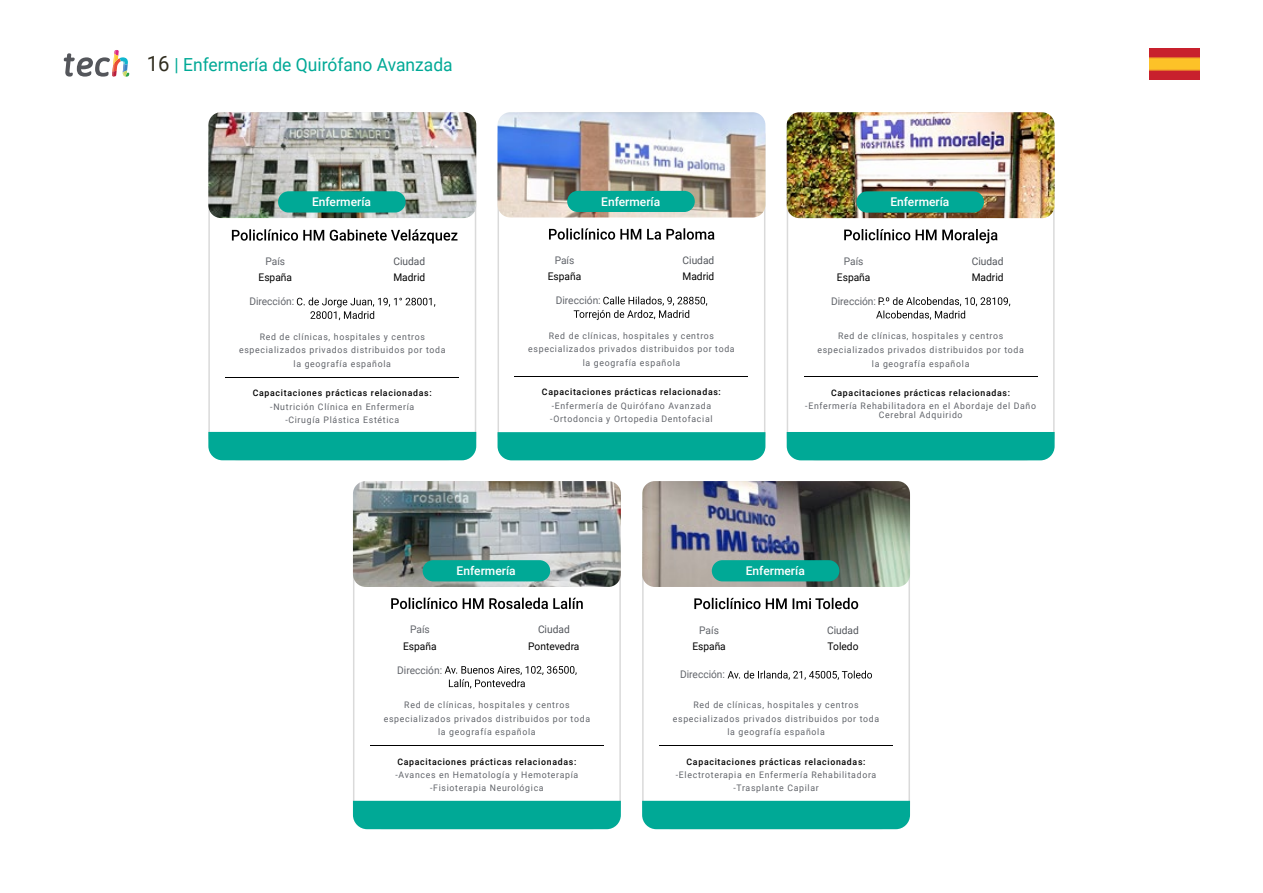
<style>
.page{position:relative;width:1263px;height:893px;background:#fff}
.page>*{position:absolute;margin:0;border:0;box-sizing:border-box;transform-origin:0 0}
.t1{font:18px "Roboto";color:#00a996}
.t2{font:500 12px "Roboto";color:#fff}
.t3{font:10.5px "Roboto";color:#61646a}
.t4{font:10.5px "Roboto";color:#000}
.t5{font:10.5px "Roboto";color:#52555b}
.t6{font:9px/13.5px "Roboto";letter-spacing:.08em;color:#61646a;text-align:center}
.t7{font:500 9px "Roboto";letter-spacing:.08em;color:#000}
.s1{font-size:21px;color:#312e20}
</style>
<div class="page">
<img style="left:1150px;top:49px;width:49px;height:30px">
<svg style="left:64px;top:50px;width:65px;height:27px"></svg>
<svg style="left:208px;top:123px;width:269px;height:338px"></svg>
<img style="left:208px;top:112px;width:268px;height:106px">
<div style="left:278px;top:191px;width:128px;height:22px;background:#00a996;border-radius:11px"></div>
<div style="left:208px;top:432px;width:268px;height:28px;background:#00a996"></div>
<hr style="left:225px;top:377px;width:234px;height:1px;background:#000">
<svg style="left:297px;top:297px;width:138px;height:23px"></svg>
<svg style="left:232px;top:229px;width:225px;height:15px"></svg>
<svg style="left:497px;top:123px;width:269px;height:327px"></svg>
<img style="left:497px;top:112px;width:268px;height:105px">
<div style="left:567px;top:191px;width:128px;height:21px;background:#00a996;border-radius:11px"></div>
<div style="left:497px;top:432px;width:268px;height:28px;background:#00a996"></div>
<hr style="left:514px;top:376px;width:234px;height:1px;background:#000">
<svg style="left:574px;top:296px;width:133px;height:24px"></svg>
<svg style="left:549px;top:228px;width:165px;height:12px"></svg>
<svg style="left:786px;top:121px;width:269px;height:340px"></svg>
<img style="left:787px;top:112px;width:267px;height:106px">
<div style="left:856px;top:191px;width:128px;height:22px;background:#00a996;border-radius:11px"></div>
<div style="left:787px;top:432px;width:267px;height:28px;background:#00a996"></div>
<hr style="left:804px;top:377px;width:233px;height:1px;background:#000">
<svg style="left:876px;top:297px;width:134px;height:23px"></svg>
<svg style="left:844px;top:229px;width:153px;height:14px"></svg>
<svg style="left:352px;top:547px;width:269px;height:283px"></svg>
<img style="left:353px;top:481px;width:268px;height:106px">
<div style="left:423px;top:560px;width:127px;height:21px;background:#00a996;border-radius:11px"></div>
<div style="left:353px;top:801px;width:268px;height:28px;background:#00a996"></div>
<hr style="left:370px;top:745px;width:234px;height:1px;background:#000">
<svg style="left:445px;top:666px;width:132px;height:23px"></svg>
<svg style="left:391px;top:598px;width:192px;height:11px"></svg>
<svg style="left:642px;top:587px;width:269px;height:243px"></svg>
<img style="left:642px;top:481px;width:268px;height:106px">
<div style="left:712px;top:560px;width:127px;height:21px;background:#00a996;border-radius:11px"></div>
<div style="left:642px;top:801px;width:268px;height:28px;background:#00a996"></div>
<hr style="left:659px;top:745px;width:234px;height:1px;background:#000">
<svg style="left:728px;top:671px;width:144px;height:9px"></svg>
<svg style="left:694px;top:598px;width:164px;height:11px"></svg>
<h1 class="t1" style="left:147px;top:52px;width:308px"><span class="s1">16</span> | Enfermería de Quirófano Avanzada</h1>
<h2 class="t2" style="left:312px;top:194px;width:60px">Enfermería</h2>
<h2 class="t2" style="left:601px;top:193px;width:60px">Enfermería</h2>
<h2 class="t2" style="left:890px;top:194px;width:60px">Enfermería</h2>
<p class="t3" style="left:265px;top:254px;width:21px">País</p>
<p class="t4" style="left:259px;top:270px;width:35px">España</p>
<p class="t5" style="left:393px;top:254px;width:33px">Ciudad</p>
<p class="t4" style="left:393px;top:270px;width:33px">Madrid</p>
<p class="t3" style="left:555px;top:253px;width:21px">País</p>
<p class="t4" style="left:548px;top:269px;width:35px">España</p>
<p class="t5" style="left:683px;top:253px;width:33px">Ciudad</p>
<p class="t4" style="left:682px;top:269px;width:33px">Madrid</p>
<p class="t3" style="left:844px;top:254px;width:21px">País</p>
<p class="t4" style="left:837px;top:270px;width:35px">España</p>
<p class="t5" style="left:972px;top:254px;width:33px">Ciudad</p>
<p class="t4" style="left:972px;top:270px;width:33px">Madrid</p>
<p class="t3" style="left:249px;top:294px;width:46px">Dirección:</p>
<p class="t6" style="left:239px;top:330px;width:208px">Red de clínicas, hospitales y centros especializados privados distribuidos por toda la geografía española</p>
<p class="t7" style="left:253px;top:387px;width:180px">Capacitaciones prácticas relacionadas:</p>
<p class="t6" style="left:270px;top:399px;width:146px">-Nutrición Clínica en Enfermería -Cirugía Plástica Estética</p>
<p class="t3" style="left:556px;top:293px;width:46px">Dirección:</p>
<p class="t6" style="left:528px;top:329px;width:208px">Red de clínicas, hospitales y centros especializados privados distribuidos por toda la geografía española</p>
<p class="t7" style="left:542px;top:386px;width:180px">Capacitaciones prácticas relacionadas:</p>
<p class="t6" style="left:550px;top:398px;width:164px;text-align:left">-Enfermería de Quirófano Avanzada -Ortodoncia y Ortopedia Dentofacial</p>
<p class="t3" style="left:831px;top:294px;width:46px">Dirección:</p>
<p class="t6" style="left:817px;top:329px;width:208px">Red de clínicas, hospitales y centros especializados privados distribuidos por toda la geografía española</p>
<p class="t7" style="left:831px;top:386px;width:180px">Capacitaciones prácticas relacionadas:</p>
<p class="t6" style="left:805px;top:401px;width:232px;line-height:9px">-Enfermería Rehabilitadora en el Abordaje del Daño<br>Cerebral Adquirido</p>
<p class="t3" style="left:410px;top:622px;width:21px">País</p>
<p class="t4" style="left:403px;top:639px;width:35px">España</p>
<h2 class="t2" style="left:457px;top:563px;width:60px">Enfermería</h2>
<p class="t5" style="left:538px;top:622px;width:33px">Ciudad</p>
<p class="t4" style="left:528px;top:639px;width:53px">Pontevedra</p>
<p class="t3" style="left:699px;top:622px;width:21px">País</p>
<p class="t4" style="left:692px;top:639px;width:35px">España</p>
<h2 class="t2" style="left:746px;top:563px;width:60px">Enfermería</h2>
<p class="t5" style="left:827px;top:622px;width:33px">Ciudad</p>
<p class="t4" style="left:828px;top:639px;width:32px">Toledo</p>
<p class="t3" style="left:397px;top:662px;width:46px">Dirección:</p>
<p class="t6" style="left:384px;top:698px;width:208px">Red de clínicas, hospitales y centros especializados privados distribuidos por toda la geografía española</p>
<p class="t7" style="left:397px;top:755px;width:180px">Capacitaciones prácticas relacionadas:</p>
<p class="t6" style="left:395px;top:768px;width:184px">-Avances en Hematología y Hemoterapía -Fisioterapia Neurológica</p>
<p class="t3" style="left:680px;top:667px;width:46px">Dirección:</p>
<p class="t6" style="left:673px;top:698px;width:208px">Red de clínicas, hospitales y centros especializados privados distribuidos por toda la geografía española</p>
<p class="t7" style="left:686px;top:755px;width:180px">Capacitaciones prácticas relacionadas:</p>
<p class="t6" style="left:676px;top:768px;width:202px">-Electroterapia en Enfermería Rehabilitadora -Trasplante Capilar</p>
</div>
